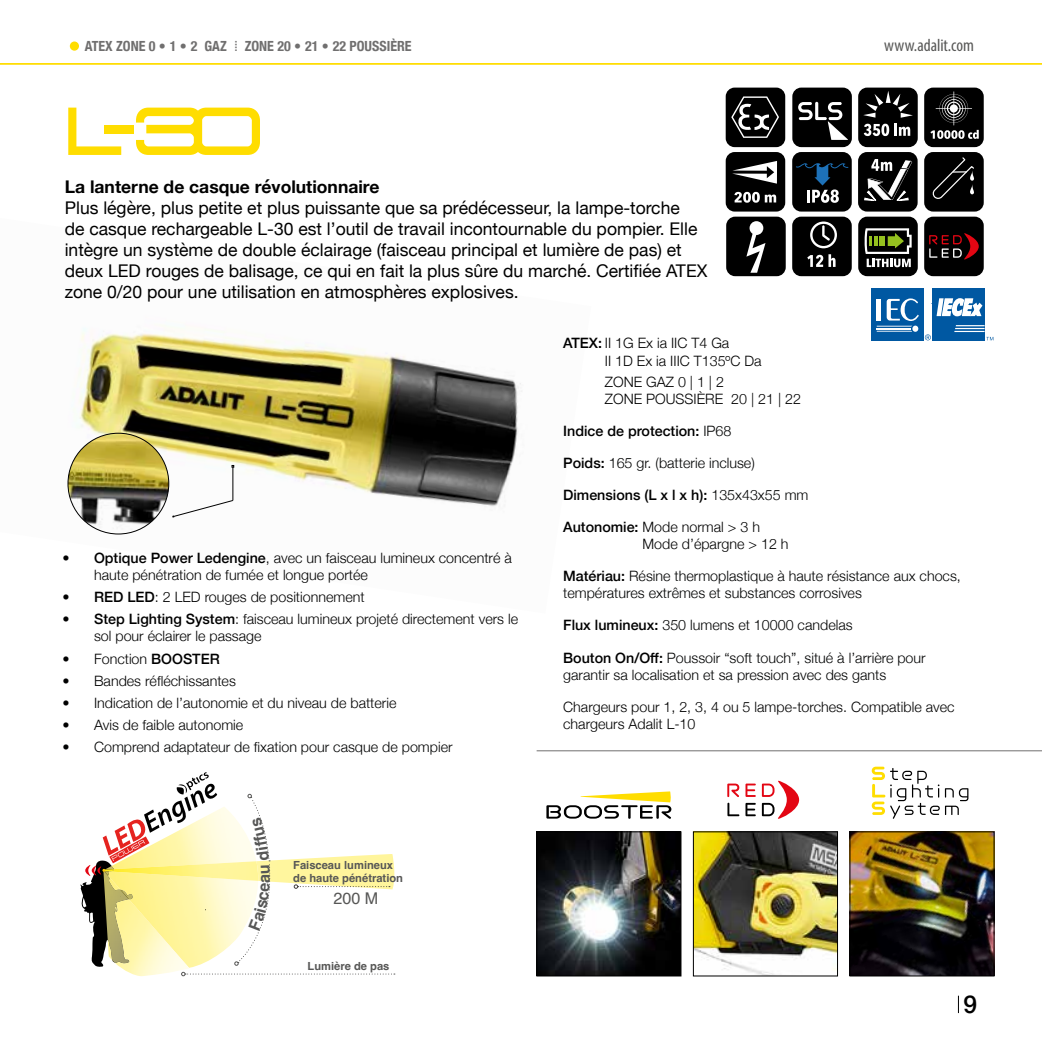
<style>
.page{position:relative;width:1042px;height:1042px;background:#fff}
.page>*{position:absolute;margin:0;border:0;box-sizing:border-box;transform-origin:0 0}
.t1{font:500 24.5px "Helvetica Neue";color:#000}
.t2{font:17.5px/21px "Helvetica Neue";color:#000}
.t3{font:700 17.5px "Helvetica Neue";color:#000}
.t4{font:condensed 17.5px "Myriad Pro";color:#575756}
.t5{font:16.1px "Helvetica";color:#575756}
.t6{font:300 14.35px/17.2px "Helvetica Neue";color:#000}
.t7{font:300 14.35px/17.2px "Helvetica Neue";color:#010202}
.t8{font:500 14.35px "Helvetica Neue";color:#000}
.t9{font:700 condensed 14px "Helvetica Neue";color:#706f6f}
.t10{font:700 11.2px/13.5px "Helvetica";color:#575756}
.s1{font-weight:400;font-stretch:normal}
.s2{font-weight:500}
.s3{font-weight:300;color:#010202}
.s4{font-weight:500;color:#000}
</style>
<div class="page">
<div style="left:70px;top:41px;width:9px;height:10px;background:#fd0;border-radius:50%"></div>
<svg style="left:958px;top:995px;width:1px;height:18px"></svg>
<hr style="left:0;top:63px;width:1042px;height:2px;background:#fd0">
<img style="left:67px;top:325px;width:455px;height:210px">
<div style="left:726px;top:217px;width:60px;height:59px;background:#000;border-radius:9px"></div>
<svg style="left:746px;top:221px;width:19px;height:52px"></svg>
<div style="left:858px;top:217px;width:60px;height:59px;background:#000;border-radius:9px"></div>
<svg style="left:864px;top:228px;width:47px;height:39px"></svg>
<div style="left:924px;top:152px;width:59px;height:60px;background:#000;border-radius:9px"></div>
<svg style="left:932px;top:157px;width:42px;height:42px"></svg>
<div style="left:858px;top:88px;width:60px;height:59px;background:#000;border-radius:9px"></div>
<svg style="left:863px;top:91px;width:50px;height:45px"></svg>
<div style="left:924px;top:88px;width:59px;height:59px;background:#000;border-radius:9px"></div>
<svg style="left:930px;top:91px;width:49px;height:48px"></svg>
<div style="left:726px;top:152px;width:59px;height:60px;background:#000;border-radius:9px"></div>
<svg style="left:732px;top:161px;width:45px;height:23px"></svg>
<svg style="left:734px;top:192px;width:42px;height:11px"></svg>
<div style="left:792px;top:152px;width:60px;height:60px;background:#000;border-radius:9px"></div>
<svg style="left:796px;top:163px;width:52px;height:40px"></svg>
<div style="left:792px;top:217px;width:60px;height:59px;background:#000;border-radius:9px"></div>
<svg style="left:807px;top:254px;width:28px;height:13px"></svg>
<svg style="left:810px;top:221px;width:27px;height:27px"></svg>
<img style="left:538px;top:833px;width:141px;height:141px">
<div style="left:536px;top:831px;width:145px;height:145px;border:1px solid #000"></div>
<img style="left:695px;top:833px;width:141px;height:141px">
<div style="left:693px;top:831px;width:145px;height:145px;border:1px solid #000"></div>
<img style="left:852px;top:833px;width:140px;height:141px">
<div style="left:850px;top:831px;width:144px;height:145px;border:1px solid #000"></div>
<svg style="left:546px;top:791px;width:125px;height:28px"></svg>
<svg style="left:727px;top:783px;width:12px;height:14px"></svg>
<svg style="left:745px;top:783px;width:11px;height:14px"></svg>
<svg style="left:727px;top:803px;width:12px;height:13px"></svg>
<svg style="left:745px;top:803px;width:11px;height:13px"></svg>
<svg style="left:762px;top:781px;width:37px;height:38px"></svg>
<svg style="left:872px;top:766px;width:96px;height:53px"></svg>
<hr style="left:536px;top:750px;width:506px;height:1px;background:#706f6f">
<img style="left:68px;top:433px;width:101px;height:101px;border-radius:50px">
<hr style="left:233px;top:467px;width:1px;height:33px;background:#000">
<svg style="left:172px;top:500px;width:61px;height:18px"></svg>
<div style="left:792px;top:88px;width:60px;height:59px;background:#000;border-radius:9px"></div>
<svg style="left:798px;top:102px;width:50px;height:38px"></svg>
<div style="left:858px;top:152px;width:59px;height:60px;background:#000;border-radius:9px"></div>
<svg style="left:864px;top:159px;width:48px;height:42px"></svg>
<div style="left:105px;top:125px;width:29px;height:8px;background:#fd0"></div>
<svg style="left:68px;top:108px;width:53px;height:47px"></svg>
<svg style="left:136px;top:108px;width:124px;height:47px"></svg>
<div style="left:924px;top:217px;width:59px;height:59px;background:#000;border-radius:9px"></div>
<svg style="left:929px;top:233px;width:50px;height:26px"></svg>
<div style="left:871px;top:288px;width:52px;height:52px;background:#0058a2"></div>
<svg style="left:877px;top:298px;width:42px;height:34px"></svg>
<svg style="left:925px;top:288px;width:68px;height:52px"></svg>
<div style="left:726px;top:88px;width:59px;height:59px;background:#000;border-radius:9px"></div>
<svg style="left:731px;top:96px;width:48px;height:42px"></svg>
<svg style="left:80px;top:772px;width:315px;height:204px"></svg>
<p class="t9" style="left:85px;top:34px;width:328px">ATEX ZONE 0 1 2 GAZ <span class="s1">⁞</span> ZONE 20 21 22 POUSSIÈRE</p>
<p class="t4" style="left:884px;top:35px;width:91px">www.adalit.com</p>
<p class="t3" style="left:65px;top:173px;width:316px">La lanterne de casque révolutionnaire</p>
<p class="t2" style="left:65px;top:198px;width:644px">Plus légère, plus petite et plus puissante que sa prédécesseur, la lampe-torche<br>de casque rechargeable L-30 est l’outil de travail incontournable du pompier. Elle intègre un système de double éclairage (faisceau principal et lumière de pas) et deux LED rouges de balisage, ce qui en fait la plus sûre du marché. Certifiée ATEX zone 0/20 pour une utilisation en atmosphères explosives.</p>
<p class="t6" style="left:605px;top:334px;width:158px;text-indent:-42px"><span class="s2">ATEX:</span> II 1G Ex ia IIC T4 Ga<br>II 1D Ex ia IIIC T135ºC Da</p>
<p class="t6" style="left:605px;top:372px;width:198px">ZONE GAZ 0 | 1 | 2<br>ZONE POUSSIÈRE 20 | 21 | 22</p>
<p class="t8" style="left:563px;top:419px;width:170px">Indice de protection: <span class="s3">IP68</span></p>
<p class="t7" style="left:563px;top:453px;width:193px"><span class="s4">Poids:</span> 165 gr. (batterie incluse)</p>
<p class="t8" style="left:563px;top:483px;width:247px">Dimensions (L x l x h): <span class="s3">135x43x55 mm</span></p>
<p class="t6" style="left:642px;top:517px;width:147px;text-indent:-79px"><span class="s2">Autonomie:</span> Mode normal &gt; 3 h<br>Mode d’épargne &gt; 12 h</p>
<p class="t7" style="left:563px;top:566px;width:399px"><span class="s4">Matériau:</span> Résine thermoplastique à haute résistance aux chocs, températures extrêmes et substances corrosives</p>
<p class="t7" style="left:563px;top:616px;width:291px"><span class="s4">Flux lumineux:</span> 350 lumens et 10000 candelas</p>
<p class="t7" style="left:563px;top:648px;width:364px"><span class="s4">Bouton On/Off:</span> Poussoir “soft touch”, situé à l’arrière pour garantir sa localisation et sa pression avec des gants</p>
<p class="t6" style="left:563px;top:697px;width:393px">Chargeurs pour 1, 2, 3, 4 ou 5 lampe-torches. Compatible avec chargeurs Adalit L-10</p>
<p class="t6" style="left:94px;top:548px;width:419px;text-indent:-32px"><span class="s2">• Optique Power Ledengine</span>, avec un faisceau lumineux concentré à haute pénétration de fumée et longue portée</p>
<p class="t6" style="left:63px;top:587px;width:304px"><span class="s2">• RED LED</span>: 2 LED rouges de positionnement</p>
<p class="t6" style="left:94px;top:609px;width:426px;text-indent:-32px"><span class="s2">• Step Lighting System</span>: faisceau lumineux projeté directement vers le sol pour éclairer le passage</p>
<p class="t6" style="left:63px;top:649px;width:159px">• Fonction <span class="s2">BOOSTER</span></p>
<p class="t6" style="left:63px;top:671px;width:175px">• Bandes réfléchissantes</p>
<p class="t6" style="left:63px;top:693px;width:335px">• Indication de l’autonomie et du niveau de batterie</p>
<p class="t6" style="left:63px;top:715px;width:182px">• Avis de faible autonomie</p>
<p class="t7" style="left:63px;top:737px;width:391px">• Comprend adaptateur de fixation pour casque de pompier</p>
<p class="t10" style="left:293px;top:859px;width:111px">Faisceau lumineux de haute pénétration</p>
<p class="t5" style="left:333px;top:885px;width:46px">200 M</p>
<p class="t10" style="left:307px;top:961px;width:83px">Lumière de pas</p>
<h1 class="t1" style="left:963px;top:984px;width:15px">9</h1>
</div>
